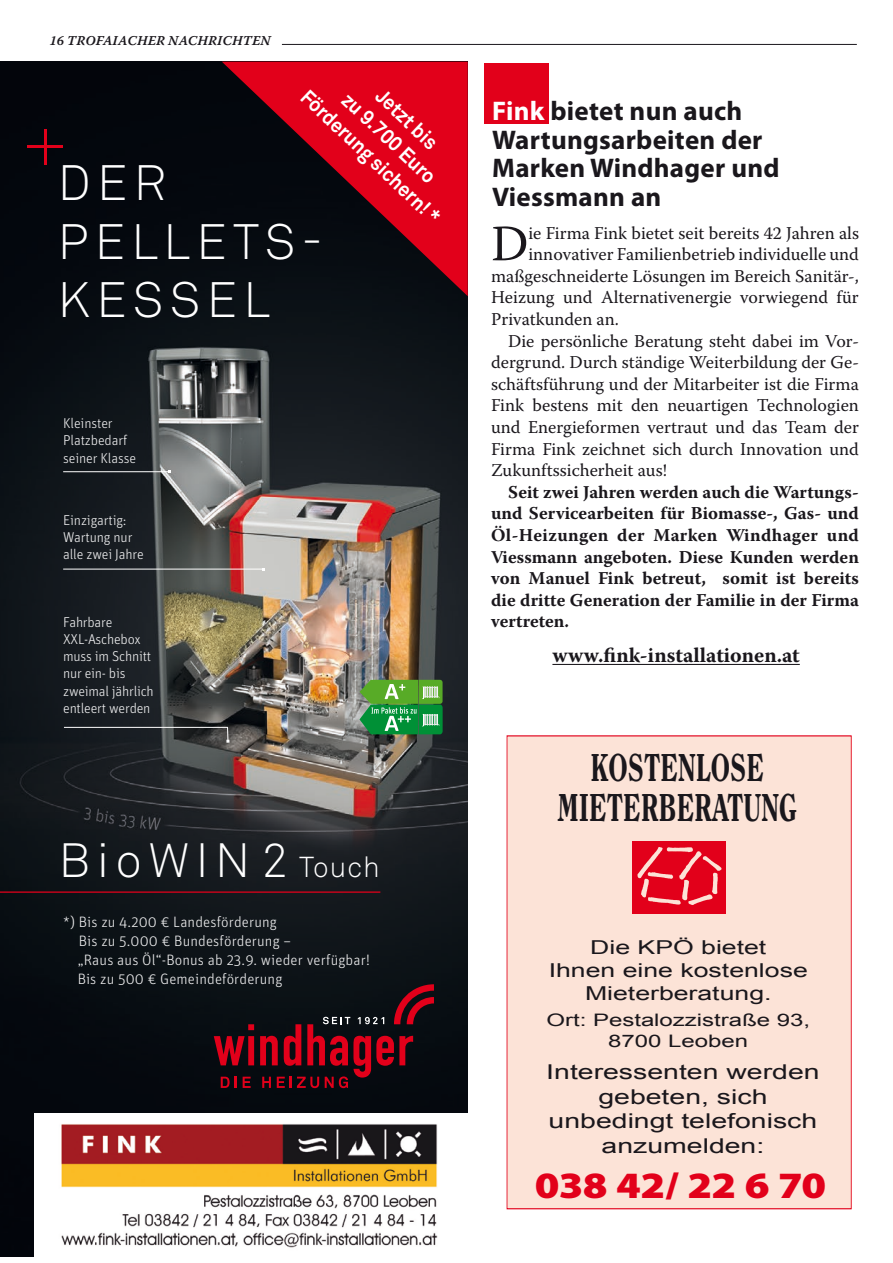
<style>
.page{position:relative;width:893px;height:1263px;background:#fff}
.page>*{position:absolute;margin:0;border:0;box-sizing:border-box;transform-origin:0 0}
.text{font:50.85px "Warnock Pro";color:#1a171c}
.t1{font:300 49.2px/58.7px "Akkurat Pro";letter-spacing:.13em;color:#fff}
.t2{font:300 47.55px "Akkurat Pro";letter-spacing:.14em;color:#fff}
.t3{font:800 38.55px/39.9px "Clearface";color:#1a171c;text-align:center;scale:.69 1}
.t4{font:900 37.35px "Myriad Pro";letter-spacing:-.015em;color:#e2001a;scale:1.16 1}
.Titel_2{font:700 27px/28.5px "Myriad Pro";letter-spacing:.01em;color:#1a171c}
.text-2{font:700 21px "Warnock Pro";color:#1a171c}
.t5{font:700 20.7px "Akkurat Pro";color:#fff;scale:.93 1}
.t6{font:20.4px/24.5px "Arial";color:#1a171c;text-align:center;scale:1.39 1}
.t7{font:19.2px/23px "Arial";color:#1a171c;text-align:center;scale:1.39 1}
.text-3{font:18px/21.6px "Warnock Pro";color:#1a171c;text-align:justify}
.text-4{font:700 18px/21.6px "Warnock Pro";color:#1a171c;text-align:justify}
.t8{font:17.25px/20.7px "Arial";color:#1a171c;text-align:center;scale:1.39 1}
.t9{font:300 15px/19px "Unit OT";letter-spacing:.01em;color:#ededee}
.t10{font:300 14.25px/17.1px "Unit OT";letter-spacing:-.01em;color:#ededee}
.t11{font:13.5px "Warnock Pro Semibold It Capt";letter-spacing:.01em;color:#1a171c}
.s1{font-size:28.5px}
.s2{color:#fff}
</style>
<div class="page">
<hr style="left:282px;top:44px;width:575px;height:1px;background:#1a171c">
<img style="left:0;top:62px;width:468px;height:1194px">
<hr style="left:44px;top:129px;width:3px;height:36px;background:#e2001a">
<hr style="left:27px;top:146px;width:36px;height:2px;background:#e2001a">
<hr style="left:0;top:891px;width:380px;height:2px;background:#e2001a">
<hr style="left:63px;top:569px;width:201px;height:1px;background:#fff">
<svg style="left:63px;top:727px;width:166px;height:16px;background:#313538"></svg>
<svg style="left:214px;top:1024px;width:40px;height:41px;background:#660715"></svg>
<svg style="left:221px;top:1077px;width:16px;height:11px"></svg>
<svg style="left:243px;top:1077px;width:8px;height:11px"></svg>
<svg style="left:260px;top:984px;width:174px;height:104px;background:#370c15"></svg>
<hr style="left:63px;top:471px;width:107px;height:1px;background:#fff">
<svg style="left:359px;top:680px;width:84px;height:54px;background:#4ba551"></svg>
<svg style="left:222px;top:62px;width:246px;height:234px;background:#730514"></svg>
<div style="left:34px;top:1113px;width:434px;height:143px;background:#fff"></div>
<img style="left:61px;top:1124px;width:377px;height:124px">
<div style="left:485px;top:64px;width:64px;height:60px;background:#e2001a"></div>
<hr style="left:552px;top:664px;width:248px;height:1px;background:#1a171c">
<div style="left:507px;top:736px;width:344px;height:473px;background:#fce3d7"></div>
<img style="left:633px;top:841px;width:93px;height:73px">
<p class="t11" style="left:50px;top:32px;width:222px">16 TROFAIACHER NACHRICHTEN</p>
<p class="t5" style="left:388px;top:83px;width:84px;rotate:44deg">Jetzt bis</p>
<p class="t5" style="left:314px;top:84px;width:199px;rotate:44deg">Förderung sichern! *</p>
<p class="t5" style="left:354px;top:87px;width:131px;rotate:44deg">zu 9.700 Euro</p>
<p class="t1" style="left:58px;top:154px;width:266px">DER<br>PELLETS-<br>KESSEL</p>
<p class="t10" style="left:63px;top:415px;width:74px">Kleinster<br>Platzbedarf seiner Klasse</p>
<p class="t10" style="left:63px;top:511px;width:82px">Einzigartig:<br>Wartung nur alle zwei Jahre</p>
<p class="t10" style="left:63px;top:614px;width:92px">Fahrbare<br>XXL-Aschebox muss im Schnitt nur ein- bis zweimal jährlich entleert werden</p>
<p class="t2" style="left:59px;top:832px;width:322px">BioWIN2 <span class="s1">Touch</span></p>
<p class="t9" style="left:78px;top:912px;width:294px;text-indent:-14px">*) Bis zu 4.200 € Landesförderung<br>Bis zu 5.000 € Bundesförderung –<br>„Raus aus Öl“-Bonus ab 23.9. wieder verfügbar!<br>Bis zu 500 € Gemeindeförderung</p>
<p class="Titel_2" style="left:492px;top:96px;width:289px"><span class="s2">Fink</span> bietet nun auch<br>Wartungsarbeiten der<br>Marken Windhager und<br>Viessmann an</p>
<p class="text" style="left:491px;top:213px;width:39px">D</p>
<p class="text-3" style="left:528px;top:222px;width:332px">ie Firma Fink bietet seit bereits 42 Jahren als</p>
<p class="text-3" style="left:528px;top:243px;width:332px">innovativer Familienbetrieb individuelle und</p>
<p class="text-3" style="left:491px;top:265px;width:369px">maßgeschneiderte Lösungen im Bereich Sanitär-,</p>
<p class="text-3" style="left:491px;top:286px;width:369px">Heizung und Alternativenergie vorwiegend für</p>
<p class="text-3" style="left:491px;top:308px;width:129px">Privatkunden an.</p>
<p class="text-3" style="left:491px;top:330px;width:369px;text-indent:17px">Die persönliche Beratung steht dabei im Vor&shy;dergrund. Durch ständige Weiterbildung der Ge&shy;schäftsführung und der Mitarbeiter ist die Firma Fink bestens mit den neuartigen Technologien und Energieformen vertraut und das Team der Firma Fink zeichnet sich durch Innovation und Zukunftssicherheit aus!</p>
<p class="text-4" style="left:491px;top:481px;width:369px;text-indent:17px">Seit zwei Jahren werden auch die Wartungs&shy;und Servicearbeiten für Biomasse-, Gas- und Öl-Heizungen der Marken Windhager und Viessmann angeboten. Diese Kunden werden von Manuel Fink betreut, somit ist bereits die dritte Generation der Familie in der Firma vertreten.</p>
<p class="text-2" style="left:552px;top:642px;width:249px">www.fink-installationen.at</p>
<p class="t3" style="left:558px;top:746px;width:348px">KOSTENLOSE<br>MIETERBERATUNG</p>
<p class="t7" style="left:549px;top:936px;width:188px">Die KPÖ bietet<br>Ihnen eine kostenlose<br>Mieterberatung.</p>
<p class="t8" style="left:546px;top:1009px;width:191px">Ort: Pestalozzistraße 93,<br>8700 Leoben</p>
<p class="t6" style="left:546px;top:1060px;width:198px">Interessenten werden gebeten, sich unbedingt telefonisch anzumelden:</p>
<p class="t4" style="left:535px;top:1160px;width:253px">038 42/ 22 6 70</p>
</div>
